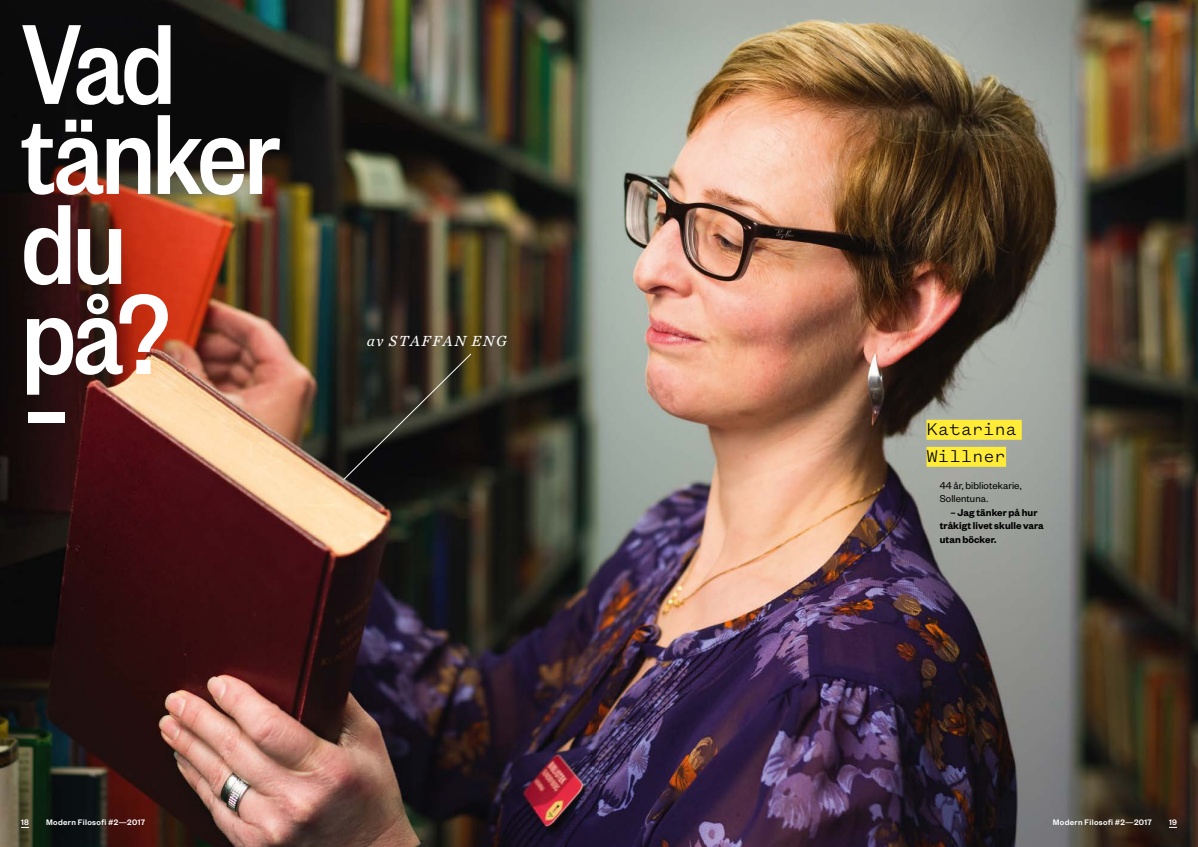
<style>
.page{position:relative;width:1198px;height:847px;background:#fff}
.page>*{position:absolute;margin:0;border:0;box-sizing:border-box;transform-origin:0 0}
.t1{font:500 125px/90px "Founders Grotesk Cond";letter-spacing:-.02em;color:#fff}
.t2{font:500 125px "Founders Grotesk Cond";letter-spacing:-.02em;color:#fff;scale:1.5 1}
.t3{font:300 18.75px/27px "Founders Grotesk Mono";letter-spacing:-.005em;color:#000}
.t4{font:italic 15.25px "Chronicle Text G2";letter-spacing:.1em;color:#fff}
.t5{font:600 11px/13.5px "Founders Grotesk";letter-spacing:.01em;color:#000}
.t6{font:11px/13.5px "Founders Grotesk";letter-spacing:.01em;color:#000}
.t7{font:500 8.75px "Founders Grotesk";letter-spacing:.04em;color:#fff}
</style>
<div class="page">
<img style="left:0;top:0;width:1198px;height:847px">
<div style="left:355px;top:323px;width:168px;height:41px;background:#000;opacity:.4"></div>
<svg style="left:343px;top:353px;width:128px;height:127px;background:#26241d"></svg>
<div style="left:926px;top:420px;width:95px;height:20px;background:#ffec39"></div>
<div style="left:926px;top:447px;width:80px;height:20px;background:#ffec39"></div>
<h1 class="t1" style="left:22px;top:14px;width:260px">Vad tänker du på?</h1>
<h1 class="t2" style="left:22px;top:336px;width:33px">-</h1>
<h3 class="t4" style="left:367px;top:329px;width:141px">av STAFFAN ENG</h3>
<p class="t7" style="left:21px;top:817px;width:9px">18</p>
<p class="t7" style="left:46px;top:817px;width:101px">Modern Filosofi #2—2017</p>
<h2 class="t3" style="left:926px;top:415px;width:92px">Katarina<br>Willner</h2>
<p class="t6" style="left:939px;top:478px;width:83px">44 år, bibliotekarie,<br>Sollentuna.</p>
<p class="t5" style="left:939px;top:505px;width:106px;text-indent:11px">– Jag tänker på hur tråkigt livet skulle vara utan böcker.</p>
<p class="t7" style="left:1052px;top:816px;width:101px">Modern Filosofi #2—2017</p>
<p class="t7" style="left:1169px;top:816px;width:9px">19</p>
</div>
